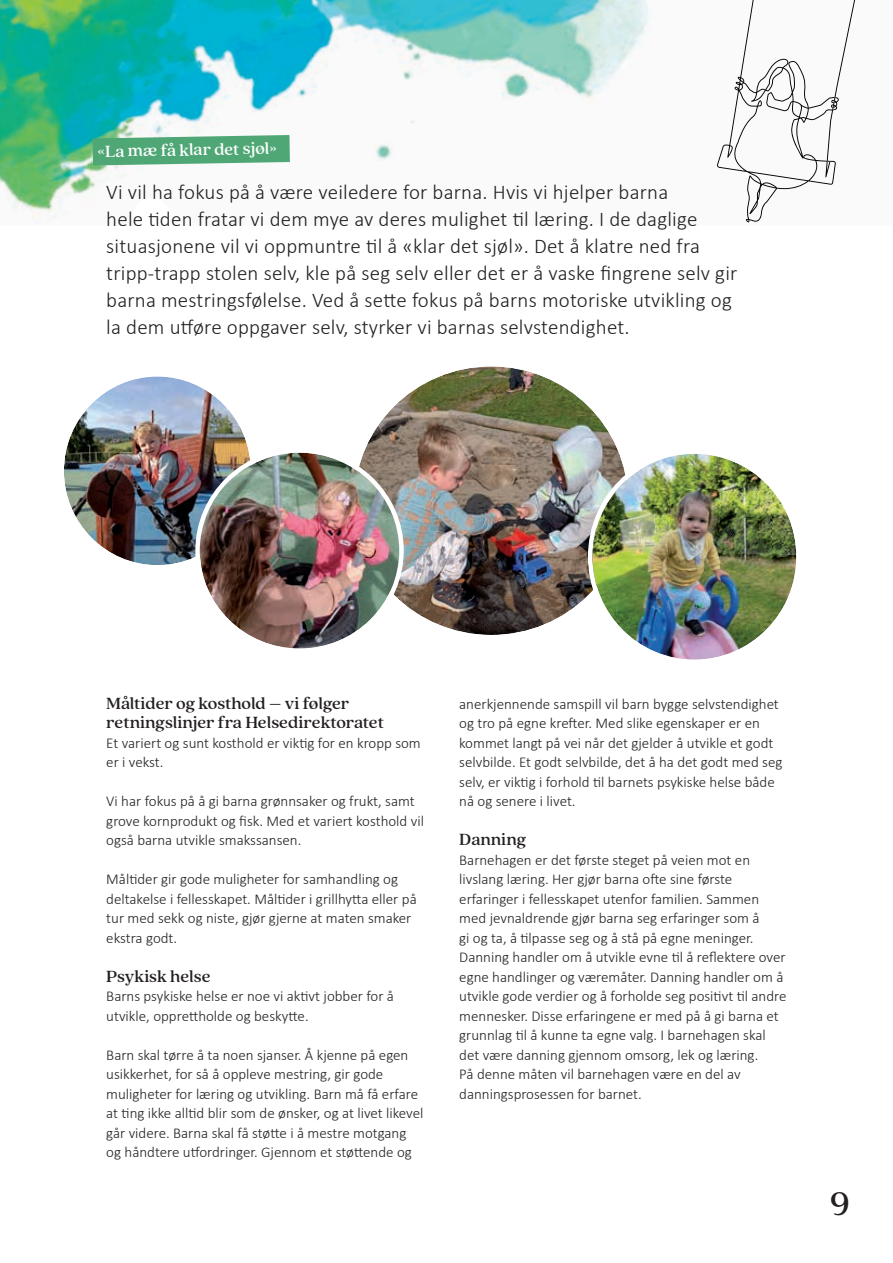
<style>
.page{position:relative;width:893px;height:1263px;background:#fff}
.page>*{position:absolute;margin:0;border:0;box-sizing:border-box;transform-origin:0 0}
.t1{font:500 36px "Quincy CF";color:#231f20}
.t2{font:300 21px/27px "Calibri";letter-spacing:.01em;color:#231f20}
.t3{font:500 18px/19.5px "Quincy CF";letter-spacing:-.005em;color:#231f20}
.t4{font:500 18px "Quincy CF";color:#fff}
.t5{font:300 15px/19.5px "Calibri";color:#231f20}
</style>
<div class="page">
<img style="left:1px;top:0;width:647px;height:225px">
<div style="left:133px;top:198px;width:37px;height:37px;background:#fff;border-radius:50%"></div>
<hr style="left:0;top:0;width:1px;height:1263px;background:#d1e1d6">
<img style="left:717px;top:0;width:117px;height:222px">
<img style="left:825px;top:0;width:30px;height:177px">
<img style="left:404px;top:366px;width:213px;height:269px">
<img style="left:64px;top:376px;width:340px;height:273px">
<img style="left:588px;top:449px;width:209px;height:211px">
<svg style="left:93px;top:135px;width:197px;height:30px;background:#5dae80"></svg>
<p class="t4" style="left:97px;top:141px;width:182px;rotate:-1deg">«La mæ få klar det sjøl»</p>
<p class="t2" style="left:106px;top:178px;width:633px">Vi vil ha fokus på å være veiledere for barna. Hvis vi hjelper barna<br>hele tiden fratar vi dem mye av deres mulighet til læring. I de daglige situasjonene vil vi oppmuntre til å «klar det sjøl». Det å klatre ned fra tripp-trapp stolen selv, kle på seg selv eller det er å vaske fingrene selv gir barna mestringsfølelse. Ved å sette fokus på barns motoriske utvikling og la dem utføre oppgaver selv, styrker vi barnas selvstendighet.</p>
<p class="t3" style="left:106px;top:693px;width:279px">Måltider og kosthold – vi følger retningslinjer fra Helsedirektoratet</p>
<p class="t5" style="left:106px;top:733px;width:316px">Et variert og sunt kosthold er viktig for en kropp som er i vekst.</p>
<p class="t5" style="left:106px;top:791px;width:319px">Vi har fokus på å gi barna grønnsaker og frukt, samt grove kornprodukt og fisk. Med et variert kosthold vil også barna utvikle smakssansen.</p>
<p class="t5" style="left:106px;top:869px;width:312px">Måltider gir gode muligheter for samhandling og deltakelse i fellesskapet. Måltider i grillhytta eller på tur med sekk og niste, gjør gjerne at maten smaker ekstra godt.</p>
<p class="t3" style="left:106px;top:966px;width:106px">Psykisk helse</p>
<p class="t5" style="left:106px;top:986px;width:289px">Barns psykiske helse er noe vi aktivt jobber for å utvikle, opprettholde og beskytte.</p>
<p class="t5" style="left:106px;top:1045px;width:319px">Barn skal tørre å ta noen sjanser. Å kjenne på egen usikkerhet, for så å oppleve mestring, gir gode muligheter for læring og utvikling. Barn må få erfare at ting ikke alltid blir som de ønsker, og at livet likevel går videre. Barna skal få støtte i å mestre motgang og håndtere utfordringer. Gjennom et støttende og</p>
<p class="t5" style="left:459px;top:694px;width:325px">anerkjennende samspill vil barn bygge selvstendighet og tro på egne krefter. Med slike egenskaper er en kommet langt på vei når det gjelder å utvikle et godt selvbilde. Et godt selvbilde, det å ha det godt med seg selv, er viktig i forhold til barnets psykiske helse både nå og senere i livet.</p>
<p class="t3" style="left:459px;top:830px;width:69px">Danning</p>
<p class="t5" style="left:459px;top:850px;width:329px">Barnehagen er det første steget på veien mot en livslang læring. Her gjør barna ofte sine første erfaringer i fellesskapet utenfor familien. Sammen med jevnaldrende gjør barna seg erfaringer som å<br>gi og ta, å tilpasse seg og å stå på egne meninger.<br>Danning handler om å utvikle evne til å reflektere over egne handlinger og væremåter. Danning handler om å utvikle gode verdier og å forholde seg positivt til andre mennesker. Disse erfaringene er med på å gi barna et grunnlag til å kunne ta egne valg. I barnehagen skal det være danning gjennom omsorg, lek og læring.<br>På denne måten vil barnehagen være en del av danningsprosessen for barnet.</p>
<h1 class="t1" style="left:830px;top:1183px;width:21px">9</h1>
</div>
